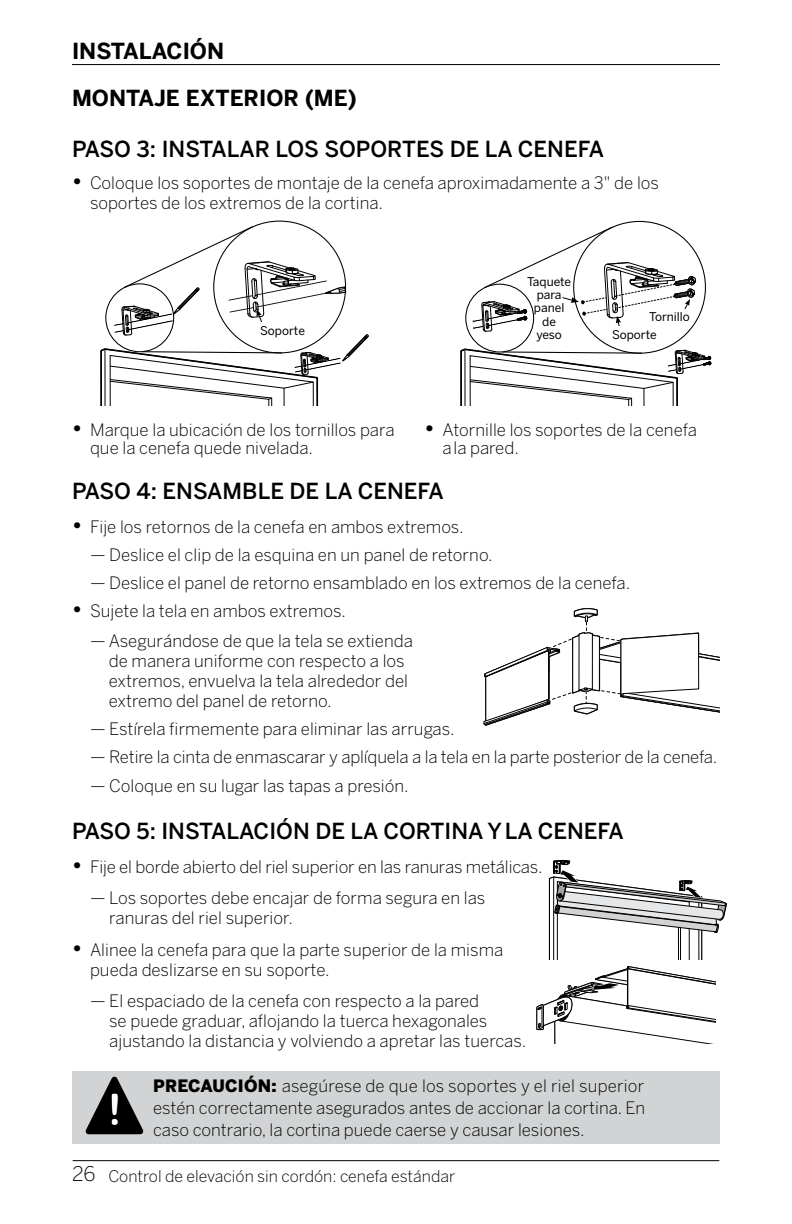
<style>
.page{position:relative;width:792px;height:1224px;background:#fff}
.page>*{position:absolute;margin:0;border:0;box-sizing:border-box;transform-origin:0 0}
.t1{font:43.6px "Arial Rounded MT Bold";color:#fff}
.t2{font:500 22px "Benton Sans";color:#000}
.t3{font:700 22px/46.8px "Benton Sans";color:#000}
.t4{font:300 17px/20px "Benton Sans";color:#000}
.t5{font:300 16px "Benton Sans";color:#000}
.t6{font:12px/13.2px "Benton Sans";color:#000;text-align:center}
.t7{font:6.6px "Benton Sans";color:#000}
.t8{font:6.4px/6.6px "Benton Sans";color:#000}
.s1{font-weight:700;font-size:22px}
.s2{font-weight:900}
.s3{font-size:20px}
</style>
<div class="page">
<hr style="left:73px;top:1160px;width:646px;height:1px;background:#000">
<div style="left:72px;top:1071px;width:648px;height:73px;background:#d1d3d4"></div>
<svg style="left:86px;top:1077px;width:57px;height:57px"></svg>
<hr style="left:72px;top:64px;width:648px;height:1px;background:#000">
<svg style="left:483px;top:608px;width:237px;height:118px"></svg>
<svg style="left:536px;top:966px;width:179px;height:78px"></svg>
<svg style="left:548px;top:860px;width:179px;height:99px"></svg>
<svg style="left:100px;top:225px;width:269px;height:181px"></svg>
<div style="left:260px;top:323px;width:46px;height:16px;background:#fff"></div>
<svg style="left:460px;top:226px;width:252px;height:180px"></svg>
<div style="left:538px;top:280px;width:27px;height:16px;background:#fff"></div>
<div style="left:612px;top:326px;width:46px;height:17px;background:#fff"></div>
<div style="left:649px;top:309px;width:45px;height:15px;background:#fff"></div>
<p class="t3" style="left:72px;top:28px;width:286px">INSTALACIÓN<br>MONTAJE EXTERIOR (ME)</p>
<p class="t2" style="left:72px;top:136px;width:534px">PASO 3: INSTALAR LOS SOPORTES DE LA CENEFA</p>
<p class="t4" style="left:90px;top:173px;width:570px;text-indent:-18px"><span class="s1">•</span> Coloque los soportes de montaje de la cenefa aproximadamente a 3" de los soportes de los extremos de la cortina.</p>
<p class="t6" style="left:260px;top:324px;width:46px">Soporte</p>
<p class="t7" style="left:263px;top:328px;width:26px">Bracket</p>
<p class="t6" style="left:527px;top:275px;width:46px">Taquete para panel de<br>yeso</p>
<p class="t8" style="left:541px;top:281px;width:24px">Drywall<br>Anchor</p>
<p class="t6" style="left:649px;top:310px;width:42px">Tornillo</p>
<p class="t7" style="left:670px;top:312px;width:20px">Screw</p>
<p class="t6" style="left:612px;top:328px;width:46px">Soporte</p>
<p class="t7" style="left:618px;top:332px;width:26px">Bracket</p>
<p class="t4" style="left:90px;top:421px;width:306px;line-height:18px;text-indent:-18px"><span class="s1">•</span> Marque la ubicación de los tornillos para que la cenefa quede nivelada.</p>
<p class="t4" style="left:443px;top:421px;width:256px;line-height:18px;text-indent:-18px"><span class="s1">•</span> Atornille los soportes de la cenefa a la pared.</p>
<p class="t2" style="left:72px;top:478px;width:373px">PASO 4: ENSAMBLE DE LA CENEFA</p>
<p class="t4" style="left:72px;top:517px;width:393px"><span class="s1">•</span> Fije los retornos de la cenefa en ambos extremos.</p>
<p class="t4" style="left:90px;top:545px;width:404px">— Deslice el clip de la esquina en un panel de retorno.</p>
<p class="t4" style="left:90px;top:573px;width:542px">— Deslice el panel de retorno ensamblado en los extremos de la cenefa.</p>
<p class="t4" style="left:72px;top:601px;width:275px"><span class="s1">•</span> Sujete la tela en ambos extremos.</p>
<p class="t4" style="left:109px;top:631px;width:306px;text-indent:-19px">— Asegurándose de que la tela se extienda de manera uniforme con respecto a los extremos, envuelva la tela alrededor del extremo del panel de retorno.</p>
<p class="t4" style="left:90px;top:719px;width:366px">— Estírela firmemente para eliminar las arrugas.</p>
<p class="t4" style="left:90px;top:747px;width:629px">— Retire la cinta de enmascarar y aplíquela a la tela en la parte posterior de la cenefa.</p>
<p class="t4" style="left:90px;top:775px;width:320px">— Coloque en su lugar las tapas a presión.</p>
<p class="t2" style="left:72px;top:818px;width:553px">PASO 5: INSTALACIÓN DE LA CORTINA Y LA CENEFA</p>
<p class="t4" style="left:72px;top:856px;width:472px"><span class="s1">•</span> Fije el borde abierto del riel superior en las ranuras metálicas.</p>
<p class="t4" style="left:109px;top:888px;width:378px;text-indent:-19px">— Los soportes debe encajar de forma segura en las ranuras del riel superior.</p>
<p class="t4" style="left:90px;top:939px;width:415px;text-indent:-18px"><span class="s1">•</span> Alinee la cenefa para que la parte superior de la misma pueda deslizarse en su soporte.</p>
<p class="t4" style="left:109px;top:991px;width:418px;text-indent:-19px">— El espaciado de la cenefa con respecto a la pared<br>se puede graduar, aflojando la tuerca hexagonales ajustando la distancia y volviendo a apretar las tuercas.</p>
<h1 class="t1" style="left:108px;top:1084px;width:16px">!</h1>
<p class="t4" style="left:153px;top:1074px;width:494px;line-height:22px;text-align:justify"><span class="s2">PRECAUCIÓN:</span> asegúrese de que los soportes y el riel superior estén correctamente asegurados antes de accionar la cortina. En caso contrario, la cortina puede caerse y causar lesiones.</p>
<p class="t5" style="left:72px;top:1167px;width:385px"><span class="s3">26</span> Control de elevación sin cordón: cenefa estándar</p>
</div>
